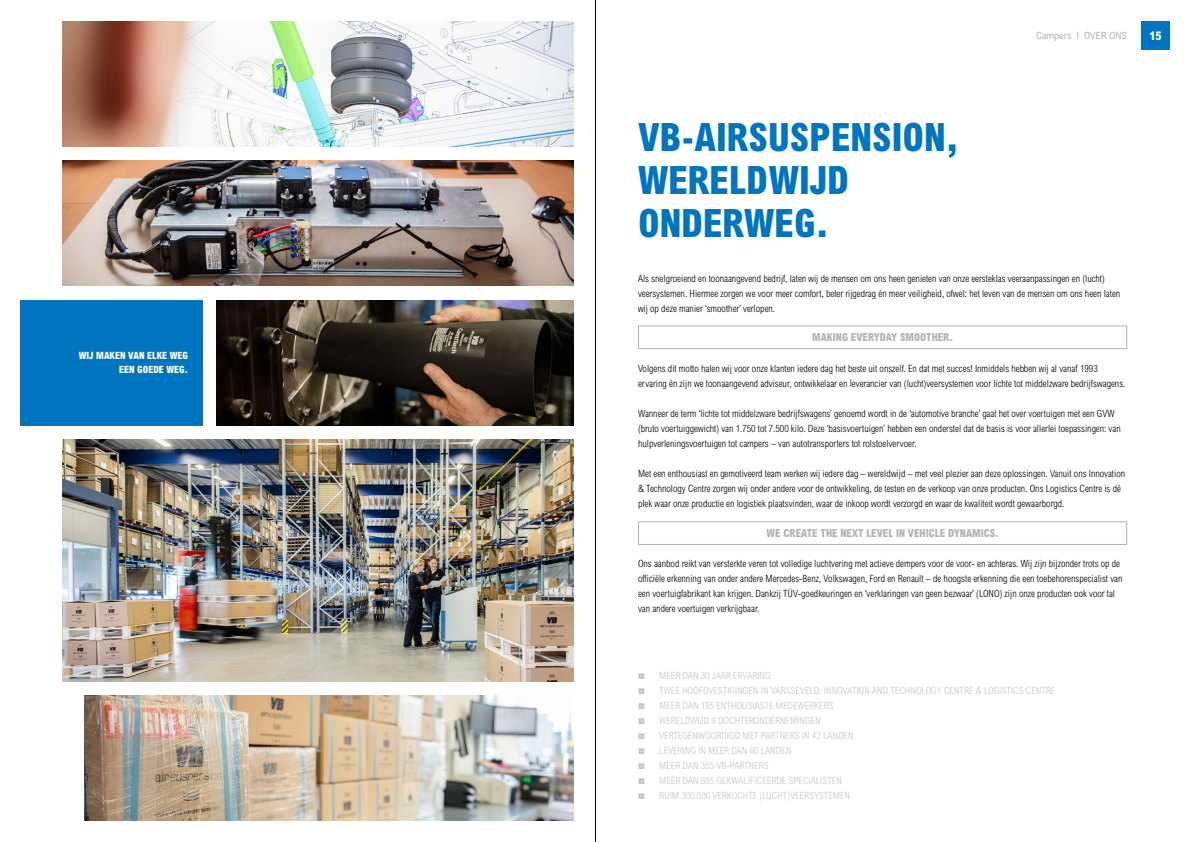
<style>
.page{position:relative;width:1191px;height:842px;background:#fff}
.page>*{position:absolute;margin:0;border:0;box-sizing:border-box;transform-origin:0 0}
.t1{font:800 condensed 39px/43px "Arial MT Std";color:#0075bf}
.t2{font:800 condensed 12px "Arial MT Std";color:#fff}
.t3{font:800 condensed 11px "Arial MT Std";color:#b3b2b2}
.t4{font:300 condensed 10px/15px "Arial MT Std";color:#000}
.t5{font:300 condensed 10px/15px "Arial MT Std";color:#c6c6c6}
.t6{font:800 condensed 10px/14px "Arial MT Std";color:#fff;text-align:right}
.t7{font:condensed 10px "Arial MT Std";color:#b3b2b2}
</style>
<div class="page">
<img style="left:216px;top:300px;width:358px;height:125px">
<img style="left:84px;top:695px;width:490px;height:126px">
<img style="left:63px;top:21px;width:511px;height:125px">
<img style="left:63px;top:161px;width:511px;height:125px">
<img style="left:63px;top:439px;width:511px;height:242px">
<div style="left:20px;top:300px;width:182px;height:125px;background:#0075bf"></div>
<div style="left:1141px;top:21px;width:28px;height:29px;background:#0075bf"></div>
<div style="left:638px;top:325px;width:489px;height:24px;border:1px solid #b3b2b2"></div>
<div style="left:638px;top:521px;width:489px;height:24px;border:1px solid #b3b2b2"></div>
<hr style="left:595px;top:0;width:1px;height:842px;background:#000">
<p class="t6" style="left:79px;top:349px;width:111px">WIJ MAKEN VAN ELKE WEG<br>EEN GOEDE WEG.</p>
<p class="t7" style="left:1036px;top:29px;width:92px">Campers I OVER ONS</p>
<p class="t2" style="left:1149px;top:28px;width:13px">15</p>
<p class="t1" style="left:638px;top:115px;width:322px">VB-AIRSUSPENSION,<br>WERELDWIJD<br>ONDERWEG.</p>
<p class="t4" style="left:638px;top:271px;width:484px">Als snelgroeiend en toonaangevend bedrijf, laten wij de mensen om ons heen genieten van onze eersteklas veeraanpassingen en (lucht) veersystemen. Hiermee zorgen we voor meer comfort, beter rijgedrag én meer veiligheid, ofwel: het leven van de mensen om ons heen laten wij op deze manier ‘smoother’ verlopen.</p>
<p class="t3" style="left:812px;top:331px;width:142px">MAKING EVERYDAY SMOOTHER.</p>
<p class="t4" style="left:638px;top:361px;width:489px">Volgens dit motto halen wij voor onze klanten iedere dag het beste uit onszelf. En dat met succes! Inmiddels hebben wij al vanaf 1993 ervaring én zijn we toonaangevend adviseur, ontwikkelaar en leverancier van (lucht)veersystemen voor lichte tot middelzware bedrijfswagens.</p>
<p class="t4" style="left:638px;top:406px;width:484px">Wanneer de term ‘lichte tot middelzware bedrijfswagens’ genoemd wordt in de ‘automotive branche’ gaat het over voertuigen met een GVW (bruto voertuiggewicht) van 1.750 tot 7.500 kilo. Deze ‘basisvoertuigen’ hebben een onderstel dat de basis is voor allerlei toepassingen: van hulpverleningsvoertuigen tot campers – van autotransporters tot rolstoelvervoer.</p>
<p class="t4" style="left:638px;top:466px;width:488px">Met een enthousiast en gemotiveerd team werken wij iedere dag – wereldwijd – met veel plezier aan deze oplossingen. Vanuit ons Innovation &amp; Technology Centre zorgen wij onder andere voor de ontwikkeling, de testen en de verkoop van onze producten. Ons Logistics Centre is dé plek waar onze productie en logistiek plaatsvinden, waar de inkoop wordt verzorgd en waar de kwaliteit wordt gewaarborgd.</p>
<p class="t3" style="left:766px;top:526px;width:233px">WE CREATE THE NEXT LEVEL IN VEHICLE DYNAMICS.</p>
<p class="t4" style="left:638px;top:556px;width:486px">Ons aanbod reikt van versterkte veren tot volledige luchtvering met actieve dempers voor de voor- en achteras. Wij zijn bijzonder trots op de officiële erkenning van onder andere Mercedes-Benz, Volkswagen, Ford en Renault – de hoogste erkenning die een toebehorenspecialist van een voertuigfabrikant kan krijgen. Dankzij TÜV-goedkeuringen en ‘verklaringen van geen bezwaar’ (LONO) zijn onze producten ook voor tal van andere voertuigen verkrijgbaar.</p>
<p class="t5" style="left:659px;top:668px;width:397px">MEER DAN 30 JAAR ERVARING<br>TWEE HOOFDVESTIGINGEN IN VARSSEVELD: INNOVATION AND TECHNOLOGY CENTRE &amp; LOGISTICS CENTRE MEER DAN 195 ENTHOUSIASTE MEDEWERKERS<br>WERELDWIJD 9 DOCHTERONDERNEMINGEN<br>VERTEGENWOORDIGD MET PARTNERS IN 42 LANDEN<br>LEVERING IN MEER DAN 60 LANDEN<br>MEER DAN 355 VB-PARTNERS<br>MEER DAN 885 GEKWALIFICEERDE SPECIALISTEN<br>RUIM 300.000 VERKOCHTE (LUCHT)VEERSYSTEMEN</p>
</div>
